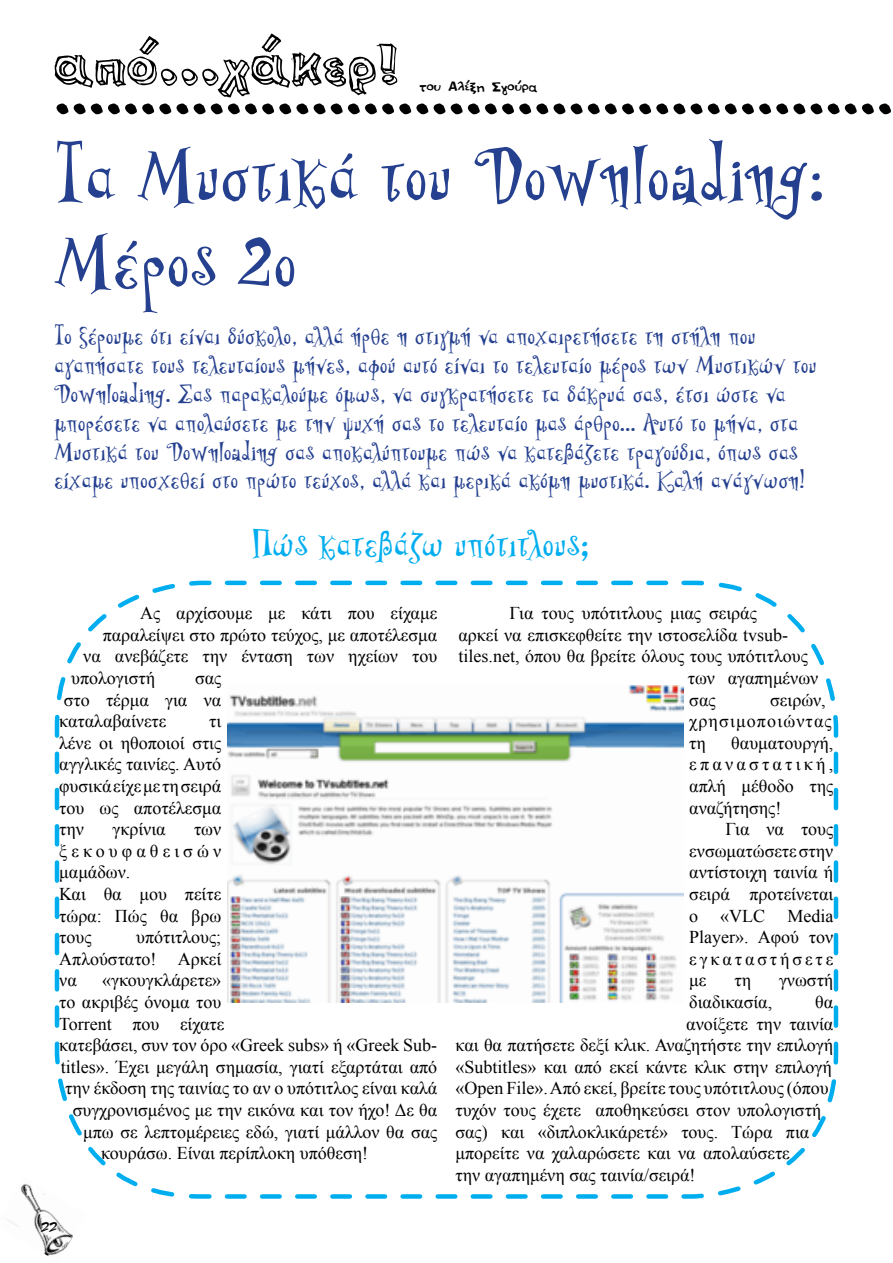
<style>
.page{position:relative;width:893px;height:1263px;background:#fff}
.page>*{position:absolute;margin:0;border:0;box-sizing:border-box;transform-origin:0 0}
.t1{font:72px/86.4px "PF Wonderland Pro";color:#25408f}
.t2{font:72px "PF Amateur";color:#000}
.t3{font:63px "PF Amateur Flat Cool";color:#000}
.t4{font:36px "PF Wonderland Pro";color:#00aeef}
.t5{font:24px/28.8px "PF Wonderland Pro";color:#25408f}
.t6{font:18px/21.6px "Times New Roman";color:#000;text-align:justify}
.t7{font:18px/21.6px "Times New Roman";letter-spacing:.065em;color:#000}
.t8{font:18px "PF Amateur Flat Cool";color:#000}
.t9{font:15px "PF Plasmatic";color:#000}
</style>
<div class="page">
<img style="left:8px;top:1183px;width:65px;height:73px">
<svg style="left:53px;top:580px;width:786px;height:621px"></svg>
<img style="left:228px;top:685px;width:455px;height:318px">
<h1 class="t2" style="left:54px;top:20px;width:346px">από...χάκερ!</h1>
<h2 class="t3" style="left:54px;top:63px;width:841px">.................................................</h2>
<h1 class="t1" style="left:54px;top:134px;width:772px">Τα Μυστικά του Downloading:<br>Μέρος 2ο</h1>
<p class="t5" style="left:54px;top:322px;width:764px">Το ξέρουμε ότι είναι δύσκολο, αλλά ήρθε η στιγμή να αποχαιρετήσετε τη στήλη που αγαπήσατε τους τελευταίους μήνες, αφού αυτό είναι το τελευταίο μέρος των Μυστικών του Downloading. Σας παρακαλούμε όμως, να συγκρατήσετε τα δάκρυά σας, έτσι ώστε να μπορέσετε να απολαύσετε με την ψυχή σας το τελευταίο μας άρθρο... Αυτό το μήνα, στα Μυστικά του Downloading σας αποκαλύπτουμε πώς να κατεβάζετε τραγούδια, όπως σας είχαμε υποσχεθεί στο πρώτο τεύχος, αλλά και μερικά ακόμη μυστικά. Καλή ανάγνωση!</p>
<p class="t8" style="left:420px;top:77px;width:120px">του Αλέξη Σγούρα</p>
<h3 class="t4" style="left:252px;top:518px;width:339px">Πώς κατεβάζω υπότιτλους;</h3>
<p class="t6" style="left:140px;top:602px;width:299px">Ας αρχίσουμε με κάτι που είχαμε</p>
<p class="t6" style="left:103px;top:623px;width:336px">παραλείψει στο πρώτο τεύχος, με αποτέλεσμα</p>
<p class="t6" style="left:83px;top:645px;width:355px">να ανεβάζετε την ένταση των ηχείων του</p>
<p class="t6" style="left:71px;top:667px;width:85px">υπολογιστή</p>
<p class="t6" style="left:59px;top:667px;width:164px;text-indent:136px">σας στο τέρμα για να καταλαβαίνετε</p>
<p class="t6" style="left:59px;top:710px;width:164px;text-indent:150px">τι λένε οι ηθοποιοί στις αγγλικές ταινίες. Αυτό φυσικά είχε με τη σειρά του ως αποτέλεσμα την</p>
<p class="t6" style="left:112px;top:818px;width:55px">γκρίνια</p>
<p class="t6" style="left:59px;top:818px;width:164px;text-align:left;text-indent:135px">των ξεκουφαθεισών μαμάδων.<br>Και θα μου πείτε τώρα: Πώς θα βρω τους</p>
<p class="t6" style="left:59px;top:926px;width:164px;text-indent:77px">υπότιτλους; Απλούστατο! Αρκεί να</p>
<p class="t6" style="left:102px;top:969px;width:121px">«γκουγκλάρετε»</p>
<p class="t6" style="left:59px;top:991px;width:163px">το ακριβές όνομα του</p>
<p class="t6" style="left:59px;top:1012px;width:167px">Torrent που είχατε</p>
<p class="t6" style="left:59px;top:1034px;width:379px">κατεβάσει, συν τον όρο «Greek subs» ή «Greek Sub-</p>
<p class="t6" style="left:61px;top:1055px;width:378px">titles». Έχει μεγάλη σημασία, γιατί εξαρτάται από</p>
<p class="t6" style="left:65px;top:1077px;width:374px">την έκδοση της ταινίας το αν ο υπότιτλος είναι καλά</p>
<p class="t6" style="left:73px;top:1099px;width:366px">συγχρονισμένος με την εικόνα και τον ήχο! Δε θα</p>
<p class="t6" style="left:83px;top:1120px;width:355px">μπω σε λεπτομέρειες εδώ, γιατί μάλλον θα σας</p>
<p class="t6" style="left:101px;top:1142px;width:268px">κουράσω. Είναι περίπλοκη υπόθεση!</p>
<p class="t9" style="left:41px;top:1218px;width:18px">22</p>
<p class="t6" style="left:509px;top:602px;width:249px">Για τους υπότιτλους μιας σειράς</p>
<p class="t6" style="left:458px;top:623px;width:331px">αρκεί να επισκεφθείτε την ιστοσελίδα tvsub-</p>
<p class="t6" style="left:458px;top:645px;width:351px">tiles.net, όπου θα βρείτε όλους τους υπότιτλους</p>
<p class="t6" style="left:688px;top:667px;width:132px">των αγαπημένων</p>
<p class="t6" style="left:689px;top:688px;width:28px">σας</p>
<p class="t7" style="left:689px;top:688px;width:144px;text-indent:81px">σειρών, χρησιμοποιώντας τη</p>
<p class="t6" style="left:689px;top:731px;width:146px;text-indent:42px">θαυματουργή, επαναστατική, απλή μέθοδο της αναζήτησης!</p>
<p class="t6" style="left:689px;top:818px;width:146px;text-indent:36px">Για να τους ενσωματώσετε στην αντίστοιχη ταινία ή σειρά προτείνεται ο «VLC Media Player». Αφού τον εγκαταστήσετε με</p>
<p class="t6" style="left:734px;top:969px;width:18px">τη</p>
<p class="t6" style="left:779px;top:969px;width:56px">γνωστή</p>
<p class="t6" style="left:689px;top:991px;width:84px">διαδικασία,</p>
<p class="t6" style="left:815px;top:991px;width:20px">θα</p>
<p class="t6" style="left:686px;top:1012px;width:149px">ανοίξετε την ταινία</p>
<p class="t6" style="left:455px;top:1034px;width:379px">και θα πατήσετε δεξί κλικ. Αναζητήστε την επιλογή</p>
<p class="t6" style="left:455px;top:1055px;width:378px">«Subtitles» και από εκεί κάντε κλικ στην επιλογή</p>
<p class="t6" style="left:455px;top:1077px;width:375px">«Open File». Από εκεί, βρείτε τους υπότιτλους (όπου</p>
<p class="t6" style="left:455px;top:1099px;width:367px">τυχόν τους έχετε αποθηκεύσει στον υπολογιστή</p>
<p class="t6" style="left:455px;top:1120px;width:355px">σας) και «διπλοκλικάρετέ» τους. Τώρα πια</p>
<p class="t6" style="left:455px;top:1142px;width:336px">μπορείτε να χαλαρώσετε και να απολαύσετε</p>
<p class="t6" style="left:455px;top:1163px;width:242px">την αγαπημένη σας ταινία/σειρά!</p>
</div>
